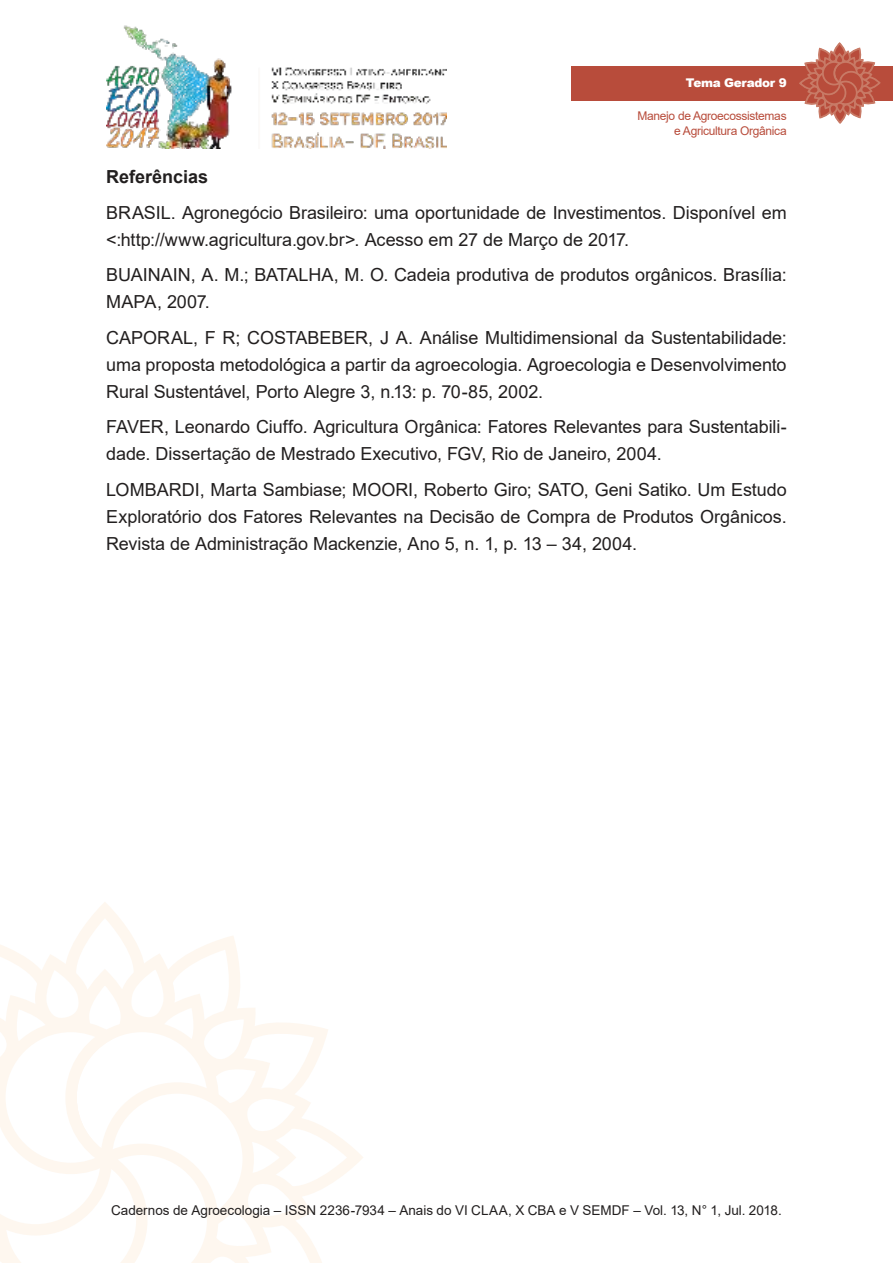
<style>
.page{position:relative;width:893px;height:1263px;background:#fff}
.page>*{position:absolute;margin:0;border:0;box-sizing:border-box;transform-origin:0 0}
.t1{font:18px/27px "Arial";letter-spacing:-.005em;color:#221f1f}
.t2{font:700 18px "Arial";color:#221f1f}
.t3{font:13.5px "Arial";color:#221f1f}
.t4{font:12px/14.4px "Arial";letter-spacing:-.025em;color:#b84c3b;text-align:right}
.t5{font:900 12px "Arial";letter-spacing:-.025em;color:#fff}
</style>
<div class="page">
<img style="left:106px;top:25px;width:340px;height:124px">
<svg style="left:0;top:910px;width:363px;height:353px"></svg>
<div style="left:571px;top:66px;width:322px;height:34px;background:#b84c3b"></div>
<svg style="left:798px;top:43px;width:83px;height:81px"></svg>
<p class="t5" style="left:686px;top:76px;width:102px">Tema Gerador 9</p>
<p class="t4" style="left:637px;top:110px;width:151px">Manejo de Agroecossistemas e Agricultura Orgânica</p>
<p class="t2" style="left:106px;top:170px;width:103px">Referências</p>
<p class="t1" style="left:106px;top:201px;width:682px">BRASIL. Agronegócio Brasileiro: uma oportunidade de Investimentos. Disponível em &lt;:http://www.agricultura.gov.br&gt;. Acesso em 27 de Março de 2017.</p>
<p class="t1" style="left:106px;top:263px;width:682px">BUAINAIN, A. M.; BATALHA, M. O. Cadeia produtiva de produtos orgânicos. Brasília:<br>MAPA, 2007.</p>
<p class="t1" style="left:106px;top:326px;width:682px;text-align:justify">CAPORAL, F R; COSTABEBER, J A. Análise Multidimensional da Sustentabilidade: uma proposta metodológica a partir da agroecologia. Agroecologia e Desenvolvimento Rural Sustentável, Porto Alegre 3, n.13: p. 70-85, 2002.</p>
<p class="t1" style="left:106px;top:415px;width:682px">FAVER, Leonardo Ciuffo. Agricultura Orgânica: Fatores Relevantes para Sustentabili&shy;dade. Dissertação de Mestrado Executivo, FGV, Rio de Janeiro, 2004.</p>
<p class="t1" style="left:106px;top:478px;width:682px;text-align:justify">LOMBARDI, Marta Sambiase; MOORI, Roberto Giro; SATO, Geni Satiko. Um Estudo Exploratório dos Fatores Relevantes na Decisão de Compra de Produtos Orgânicos.<br>Revista de Administração Mackenzie, Ano 5, n. 1, p. 13 – 34, 2004.</p>
<p class="t3" style="left:111px;top:1205px;width:672px">Cadernos de Agroecologia – ISSN 2236-7934 – Anais do VI CLAA, X CBA e V SEMDF – Vol. 13, N° 1, Jul. 2018.</p>
</div>
